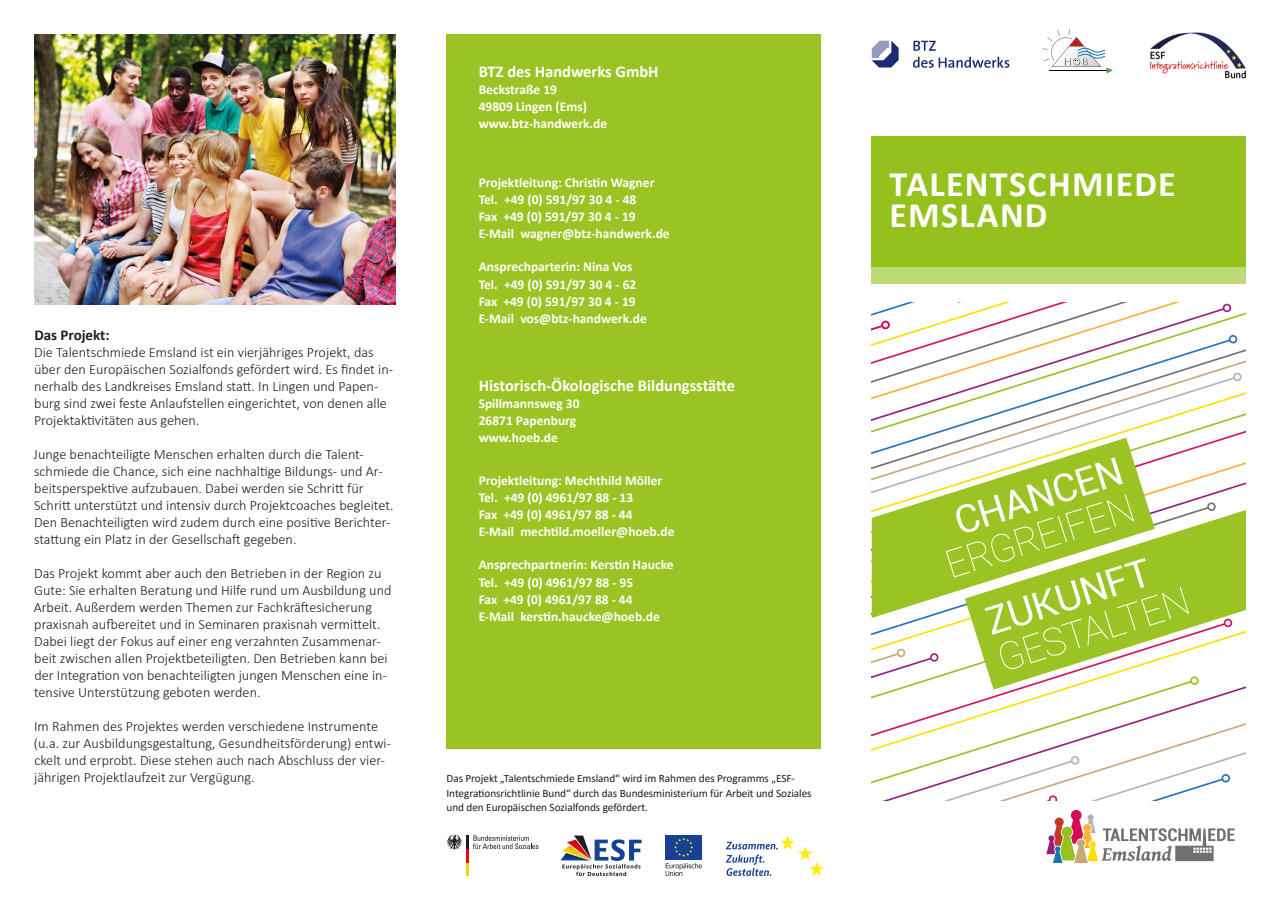
<style>
.page{position:relative;width:1280px;height:910px;background:#fff}
.page>*{position:absolute;margin:0;border:0;box-sizing:border-box;transform-origin:0 0}
._01_Überschrift{font:700 36px/31.5px "Calibri";letter-spacing:.035em;color:#fff}
._06_Impressum{font:700 16.5px "Calibri";color:#fff}
._02_Fließtext{font:700 15px "Calibri";color:#1d1d1b}
._02_Fließtext-2{font:300 14.25px/17px "Calibri";color:#1d1d1b}
._06_Impressum-2{font:700 13.5px "Calibri";color:#fff}
._07_Förderhinweis{font:11.25px/14.2px "Calibri";letter-spacing:-.005em;color:#1d1d1b}
</style>
<div class="page">
<svg style="left:872px;top:386px;width:357px;height:58px"></svg>
<svg style="left:872px;top:302px;width:374px;height:84px"></svg>
<svg style="left:872px;top:41px;width:27px;height:27px"></svg>
<svg style="left:913px;top:41px;width:23px;height:10px"></svg>
<svg style="left:913px;top:57px;width:96px;height:11px"></svg>
<svg style="left:1042px;top:29px;width:70px;height:44px"></svg>
<svg style="left:872px;top:438px;width:283px;height:19px"></svg>
<svg style="left:872px;top:457px;width:374px;height:407px"></svg>
<img style="left:1149px;top:32px;width:97px;height:47px">
<div style="left:872px;top:136px;width:374px;height:149px;background:#95c11f"></div>
<div style="left:872px;top:268px;width:374px;height:17px;background:#bed977"></div>
<div style="left:446px;top:34px;width:375px;height:714px;background:#9ac323"></div>
<img style="left:34px;top:34px;width:361px;height:271px">
<hr style="left:466px;top:862px;width:3px;height:14px;background:#f9d300">
<svg style="left:446px;top:835px;width:92px;height:27px"></svg>
<svg style="left:666px;top:863px;width:36px;height:13px"></svg>
<div style="left:665px;top:835px;width:37px;height:25px;background:#164194"></div>
<svg style="left:674px;top:838px;width:19px;height:18px"></svg>
<svg style="left:560px;top:835px;width:82px;height:41px"></svg>
<svg style="left:726px;top:835px;width:98px;height:41px"></svg>
<p class="_02_Fließtext" style="left:34px;top:325px;width:77px">Das Projekt:</p>
<p class="_02_Fließtext-2" style="left:34px;top:344px;width:360px">Die Talentschmiede Emsland ist ein vierjähriges Projekt, das über den Europäischen Sozialfonds gefördert wird. Es findet in&shy;nerhalb des Landkreises Emsland statt. In Lingen und Papen&shy;burg sind zwei feste Anlaufstellen eingerichtet, von denen alle Projektaktivitäten aus gehen.</p>
<p class="_02_Fließtext-2" style="left:34px;top:446px;width:361px">Junge benachteiligte Menschen erhalten durch die Talent&shy;schmiede die Chance, sich eine nachhaltige Bildungs- und Ar&shy;beitsperspektive aufzubauen. Dabei werden sie Schritt für Schritt unterstützt und intensiv durch Projektcoaches begleitet.<br>Den Benachteiligten wird zudem durch eine positive Berichter&shy;stattung ein Platz in der Gesellschaft gegeben.</p>
<p class="_02_Fließtext-2" style="left:34px;top:565px;width:359px">Das Projekt kommt aber auch den Betrieben in der Region zu Gute: Sie erhalten Beratung und Hilfe rund um Ausbildung und Arbeit. Außerdem werden Themen zur Fachkräftesicherung praxisnah aufbereitet und in Seminaren praxisnah vermittelt.<br>Dabei liegt der Fokus auf einer eng verzahnten Zusammenar&shy;beit zwischen allen Projektbeteiligten. Den Betrieben kann bei der Integration von benachteiligten jungen Menschen eine in&shy;tensive Unterstützung geboten werden.</p>
<p class="_02_Fließtext-2" style="left:34px;top:718px;width:359px">Im Rahmen des Projektes werden verschiedene Instrumente (u.a. zur Ausbildungsgestaltung, Gesundheitsförderung) entwi&shy;ckelt und erprobt. Diese stehen auch nach Abschluss der vier&shy;jährigen Projektlaufzeit zur Vergügung.</p>
<p class="_06_Impressum" style="left:479px;top:59px;width:182px">BTZ des Handwerks GmbH</p>
<p class="_06_Impressum-2" style="left:479px;top:80px;width:80px">Beckstraße 19</p>
<p class="_06_Impressum-2" style="left:479px;top:97px;width:110px">49809 Lingen (Ems)</p>
<p class="_06_Impressum-2" style="left:479px;top:114px;width:130px">www.btz-handwerk.de</p>
<p class="_06_Impressum-2" style="left:479px;top:173px;width:177px">Projektleitung: Christin Wagner</p>
<p class="_06_Impressum-2" style="left:479px;top:190px;width:159px">Tel. +49 (0) 591/97 30 4 - 48</p>
<p class="_06_Impressum-2" style="left:479px;top:207px;width:159px">Fax +49 (0) 591/97 30 4 - 19</p>
<p class="_06_Impressum-2" style="left:479px;top:224px;width:193px">E-Mail wagner@btz-handwerk.de</p>
<p class="_06_Impressum-2" style="left:479px;top:257px;width:155px">Ansprechparterin: Nina Vos</p>
<p class="_06_Impressum-2" style="left:479px;top:275px;width:159px">Tel. +49 (0) 591/97 30 4 - 62</p>
<p class="_06_Impressum-2" style="left:479px;top:292px;width:159px">Fax +49 (0) 591/97 30 4 - 19</p>
<p class="_06_Impressum-2" style="left:479px;top:309px;width:170px">E-Mail vos@btz-handwerk.de</p>
<p class="_06_Impressum" style="left:479px;top:374px;width:258px">Historisch-Ökologische Bildungsstätte</p>
<p class="_06_Impressum-2" style="left:479px;top:394px;width:102px">Spillmannsweg 30</p>
<p class="_06_Impressum-2" style="left:479px;top:411px;width:99px">26871 Papenburg</p>
<p class="_06_Impressum-2" style="left:479px;top:428px;width:81px">www.hoeb.de</p>
<p class="_06_Impressum-2" style="left:479px;top:471px;width:185px">Projektleitung: Mechthild Möller</p>
<p class="_06_Impressum-2" style="left:479px;top:488px;width:156px">Tel. +49 (0) 4961/97 88 - 13</p>
<p class="_06_Impressum-2" style="left:479px;top:505px;width:155px">Fax +49 (0) 4961/97 88 - 44</p>
<p class="_06_Impressum-2" style="left:479px;top:522px;width:197px">E-Mail mechtild.moeller@hoeb.de</p>
<p class="_06_Impressum-2" style="left:479px;top:555px;width:196px">Ansprechpartnerin: Kerstin Haucke</p>
<p class="_06_Impressum-2" style="left:479px;top:573px;width:156px">Tel. +49 (0) 4961/97 88 - 95</p>
<p class="_06_Impressum-2" style="left:479px;top:590px;width:155px">Fax +49 (0) 4961/97 88 - 44</p>
<p class="_06_Impressum-2" style="left:479px;top:607px;width:183px">E-Mail kerstin.haucke@hoeb.de</p>
<p class="_07_Förderhinweis" style="left:446px;top:771px;width:367px">Das Projekt „Talentschmiede Emsland“ wird im Rahmen des Programms „ESF-<br>Integrationsrichtlinie Bund“ durch das Bundesministerium für Arbeit und Soziales und den Europäischen Sozialfonds gefördert.</p>
<p class="_01_Überschrift" style="left:889px;top:167px;width:288px">TALENTSCHMIEDE<br>EMSLAND</p>
</div>
